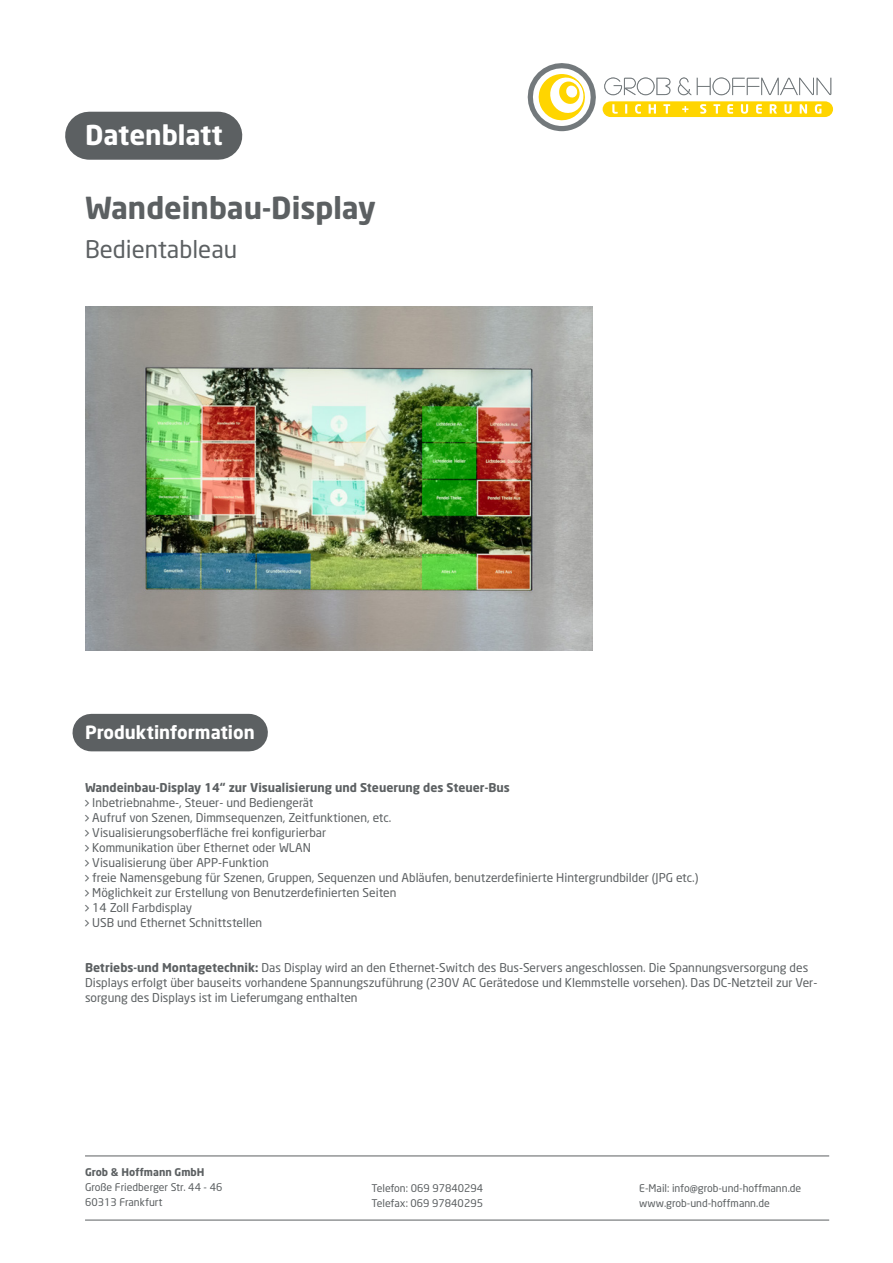
<style>
.page{position:relative;width:893px;height:1263px;background:#fff}
.page>*{position:absolute;margin:0;border:0;box-sizing:border-box;transform-origin:0 0}
.t1{font:700 30px "Neo Sans";color:#5c6062}
.t2{font:700 27px "Neo Sans";color:#fff}
.t3{font:24px "Neo Sans";color:#5c6062}
.t4{font:700 18px "Neo Sans";color:#fff}
.t5{font:12px/15px "Neo Sans";color:#5c6062}
.t6{font:700 12px "Neo Sans";color:#5c6062}
.t7{font:10.5px/15px "Neo Sans";color:#5c6062}
.t8{font:700 10.5px "Neo Sans";color:#5c6062}
.s1{font-weight:700}
</style>
<div class="page">
<div style="left:89px;top:112px;width:129px;height:48px;background:#5c6062"></div>
<div style="left:91px;top:714px;width:158px;height:37px;background:#5c6062"></div>
<hr style="left:85px;top:1155px;width:744px;height:1px;background:#5c6062">
<hr style="left:85px;top:1220px;width:744px;height:1px;background:#5c6062">
<img style="left:85px;top:306px;width:508px;height:344px">
<div style="left:603px;top:101px;width:230px;height:16px;background:#ffd500;border-radius:8px"></div>
<svg style="left:678px;top:77px;width:153px;height:18px"></svg>
<svg style="left:527px;top:63px;width:143px;height:68px"></svg>
<svg style="left:682px;top:106px;width:6px;height:6px"></svg>
<svg style="left:700px;top:104px;width:6px;height:10px"></svg>
<svg style="left:713px;top:104px;width:7px;height:10px"></svg>
<svg style="left:727px;top:104px;width:6px;height:10px"></svg>
<svg style="left:741px;top:104px;width:7px;height:10px"></svg>
<svg style="left:756px;top:104px;width:6px;height:10px"></svg>
<svg style="left:770px;top:104px;width:7px;height:10px"></svg>
<svg style="left:784px;top:104px;width:8px;height:10px"></svg>
<svg style="left:800px;top:104px;width:7px;height:10px"></svg>
<svg style="left:815px;top:104px;width:6px;height:10px"></svg>
<h2 class="t2" style="left:85px;top:118px;width:139px">Datenblatt</h2>
<h1 class="t1" style="left:85px;top:189px;width:292px">Wandeinbau-Display</h1>
<h3 class="t3" style="left:85px;top:234px;width:154px">Bedientableau</h3>
<h3 class="t4" style="left:85px;top:721px;width:171px">Produktinformation</h3>
<p class="t6" style="left:85px;top:780px;width:426px">Wandeinbau-Display 14“ zur Visualisierung und Steuerung des Steuer-Bus</p>
<p class="t5" style="left:92px;top:795px;width:608px">Inbetriebnahme-, Steuer- und Bediengerät<br>Aufruf von Szenen, Dimmsequenzen, Zeitfunktionen, etc.<br>Visualisierungsoberfläche frei konfigurierbar<br>Kommunikation über Ethernet oder WLAN<br>Visualisierung über APP-Funktion<br>freie Namensgebung für Szenen, Gruppen, Sequenzen und Abläufen, benutzerdefinierte Hintergrundbilder (JPG etc.)<br>Möglichkeit zur Erstellung von Benutzerdefinierten Seiten<br>14 Zoll Farbdisplay<br>USB und Ethernet Schnittstellen</p>
<p class="t5" style="left:85px;top:960px;width:734px"><span class="s1">Betriebs-und Montagetechnik:</span> Das Display wird an den Ethernet-Switch des Bus-Servers angeschlossen. Die Spannungsversorgung des<br>Displays erfolgt über bauseits vorhandene Spannungszuführung (230V AC Gerätedose und Klemmstelle vorsehen). Das DC-Netzteil zur Ver&shy;sorgung des Displays ist im Lieferumgang enthalten</p>
<p class="t8" style="left:85px;top:1165px;width:121px">Grob &amp; Hoffmann GmbH</p>
<p class="t7" style="left:85px;top:1179px;width:139px">Große Friedberger Str. 44 - 46<br>60313 Frankfurt</p>
<p class="t7" style="left:371px;top:1180px;width:113px">Telefon: 069 97840294<br>Telefax: 069 97840295</p>
<p class="t7" style="left:639px;top:1180px;width:164px">E-Mail: info@grob-und-hoffmann.de www.grob-und-hoffmann.de</p>
</div>
